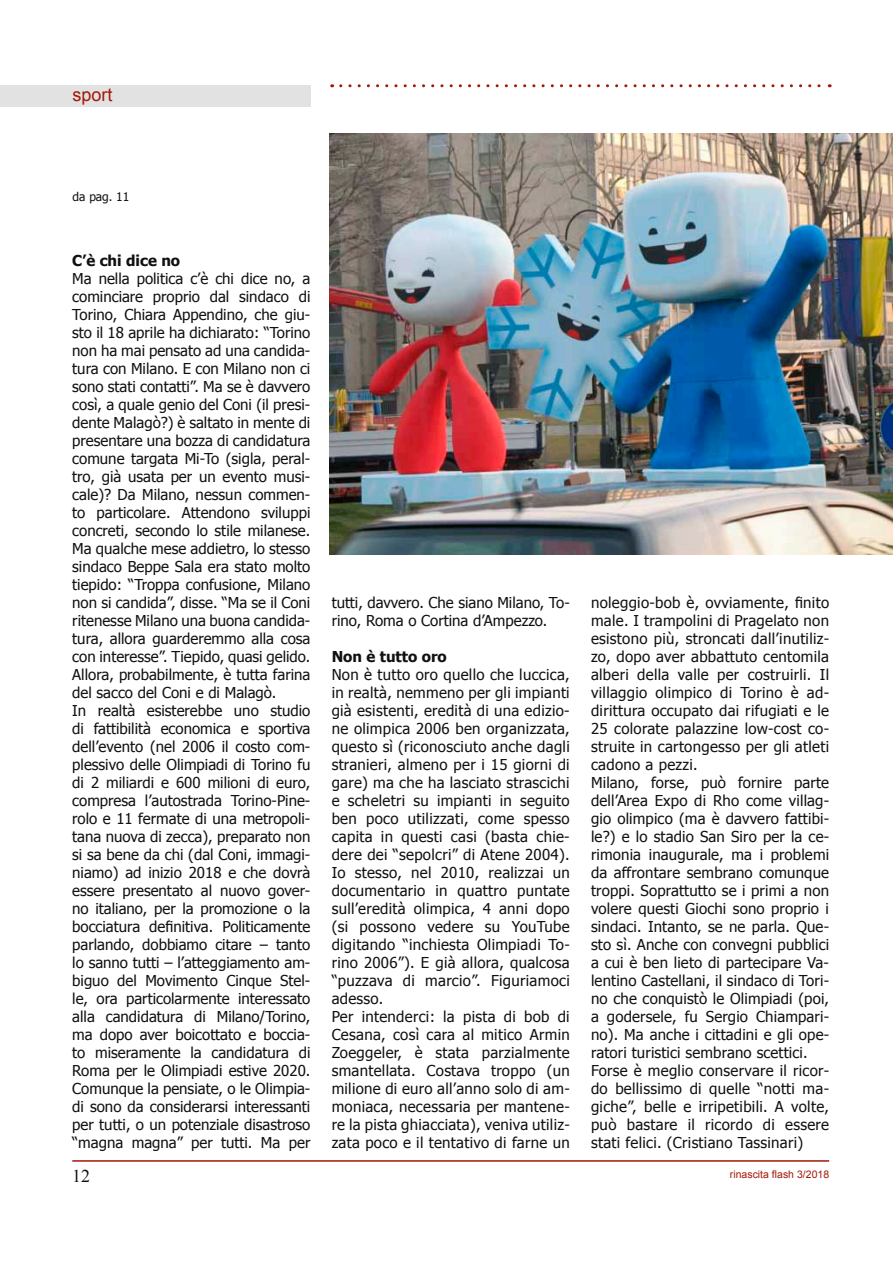
<style>
.page{position:relative;width:893px;height:1263px;background:#fff}
.page>*{position:absolute;margin:0;border:0;box-sizing:border-box;transform-origin:0 0}
.t1{font:18px "Arial";color:#a3190a}
.t2{font:18px "Times New Roman";color:#111}
.t3{font:15px/18px "Tahoma";letter-spacing:.01em;color:#111}
.t4{font:700 15px "Tahoma";color:#111}
.t5{font:12px "Tahoma";color:#111}
.t6{font:10.5px "Arial";color:#a3190a}
</style>
<div class="page">
<div style="left:0;top:85px;width:310px;height:21px;background:#e2e2e3"></div>
<svg style="left:341px;top:84px;width:489px;height:3px"></svg>
<hr style="left:72px;top:1160px;width:757px;height:2px;background:#a3190a">
<img style="left:330px;top:134px;width:562px;height:421px">
<p class="t1" style="left:73px;top:83px;width:42px">sport</p>
<p class="t5" style="left:73px;top:188px;width:58px">da pag. 11</p>
<p class="t4" style="left:72px;top:250px;width:109px">C’è chi dice no</p>
<p class="t3" style="left:72px;top:269px;width:240px">Ma nella politica c’è chi dice no, a cominciare proprio dal sindaco di Torino, Chiara Appendino, che giu&shy;sto il 18 aprile ha dichiarato: “Torino non ha mai pensato ad una candida&shy;tura con Milano. E con Milano non ci sono stati contatti”. Ma se è davvero così, a quale genio del Coni (il presi&shy;dente Malagò?) è saltato in mente di presentare una bozza di candidatura comune targata Mi-To (sigla, peral&shy;tro, già usata per un evento musi&shy;cale)? Da Milano, nessun commen&shy;to particolare. Attendono sviluppi concreti, secondo lo stile milanese.<br>Ma qualche mese addietro, lo stesso sindaco Beppe Sala era stato molto tiepido: “Troppa confusione, Milano non si candida”, disse. “Ma se il Coni ritenesse Milano una buona candida&shy;tura, allora guarderemmo alla cosa con interesse”. Tiepido, quasi gelido.<br>Allora, probabilmente, è tutta farina del sacco del Coni e di Malagò.<br>In realtà esisterebbe uno studio di fattibilità economica e sportiva dell’evento (nel 2006 il costo com&shy;plessivo delle Olimpiadi di Torino fu di 2 miliardi e 600 milioni di euro, compresa l’autostrada Torino-Pine&shy;rolo e 11 fermate di una metropoli&shy;tana nuova di zecca), preparato non si sa bene da chi (dal Coni, immagi&shy;niamo) ad inizio 2018 e che dovrà essere presentato al nuovo gover&shy;no italiano, per la promozione o la bocciatura definitiva. Politicamente parlando, dobbiamo citare – tanto lo sanno tutti – l’atteggiamento am&shy;biguo del Movimento Cinque Stel&shy;le, ora particolarmente interessato alla candidatura di Milano/Torino, ma dopo aver boicottato e boccia&shy;to miseramente la candidatura di Roma per le Olimpiadi estive 2020.<br>Comunque la pensiate, o le Olimpia&shy;di sono da considerarsi interessanti per tutti, o un potenziale disastroso “magna magna” per tutti. Ma per</p>
<p class="t2" style="left:72px;top:1164px;width:19px">12</p>
<p class="t3" style="left:332px;top:593px;width:240px">tutti, davvero. Che siano Milano, To&shy;rino, Roma o Cortina d’Ampezzo.</p>
<p class="t4" style="left:332px;top:646px;width:117px">Non è tutto oro</p>
<p class="t3" style="left:332px;top:665px;width:240px">Non è tutto oro quello che luccica, in realtà, nemmeno per gli impianti già esistenti, eredità di una edizio&shy;ne olimpica 2006 ben organizzata, questo sì (riconosciuto anche dagli stranieri, almeno per i 15 giorni di gare) ma che ha lasciato strascichi e scheletri su impianti in seguito ben poco utilizzati, come spesso capita in questi casi (basta chie&shy;dere dei “sepolcri” di Atene 2004).<br>Io stesso, nel 2010, realizzai un documentario in quattro puntate sull’eredità olimpica, 4 anni dopo (si possono vedere su YouTube digitando “inchiesta Olimpiadi To&shy;rino 2006”). E già allora, qualcosa “puzzava di marcio”. Figuriamoci adesso.<br>Per intenderci: la pista di bob di Cesana, così cara al mitico Armin Zoeggeler, è stata parzialmente smantellata. Costava troppo (un milione di euro all’anno solo di am&shy;moniaca, necessaria per mantene&shy;re la pista ghiacciata), veniva utiliz&shy;zata poco e il tentativo di farne un</p>
<p class="t3" style="left:591px;top:593px;width:240px">noleggio-bob è, ovviamente, finito male. I trampolini di Pragelato non esistono più, stroncati dall’inutiliz&shy;zo, dopo aver abbattuto centomila alberi della valle per costruirli. Il villaggio olimpico di Torino è ad&shy;dirittura occupato dai rifugiati e le 25 colorate palazzine low-cost co&shy;struite in cartongesso per gli atleti cadono a pezzi.<br>Milano, forse, può fornire parte dell’Area Expo di Rho come villag&shy;gio olimpico (ma è davvero fattibi&shy;le?) e lo stadio San Siro per la ce&shy;rimonia inaugurale, ma i problemi da affrontare sembrano comunque troppi. Soprattutto se i primi a non volere questi Giochi sono proprio i sindaci. Intanto, se ne parla. Que&shy;sto sì. Anche con convegni pubblici a cui è ben lieto di partecipare Va&shy;lentino Castellani, il sindaco di Tori&shy;no che conquistò le Olimpiadi (poi, a godersele, fu Sergio Chiampari&shy;no). Ma anche i cittadini e gli ope&shy;ratori turistici sembrano scettici.<br>Forse è meglio conservare il ricor&shy;do bellissimo di quelle “notti ma&shy;giche”, belle e irripetibili. A volte, può bastare il ricordo di essere stati felici. (Cristiano Tassinari)</p>
<p class="t6" style="left:730px;top:1167px;width:101px">rinascita flash 3/2018</p>
</div>
